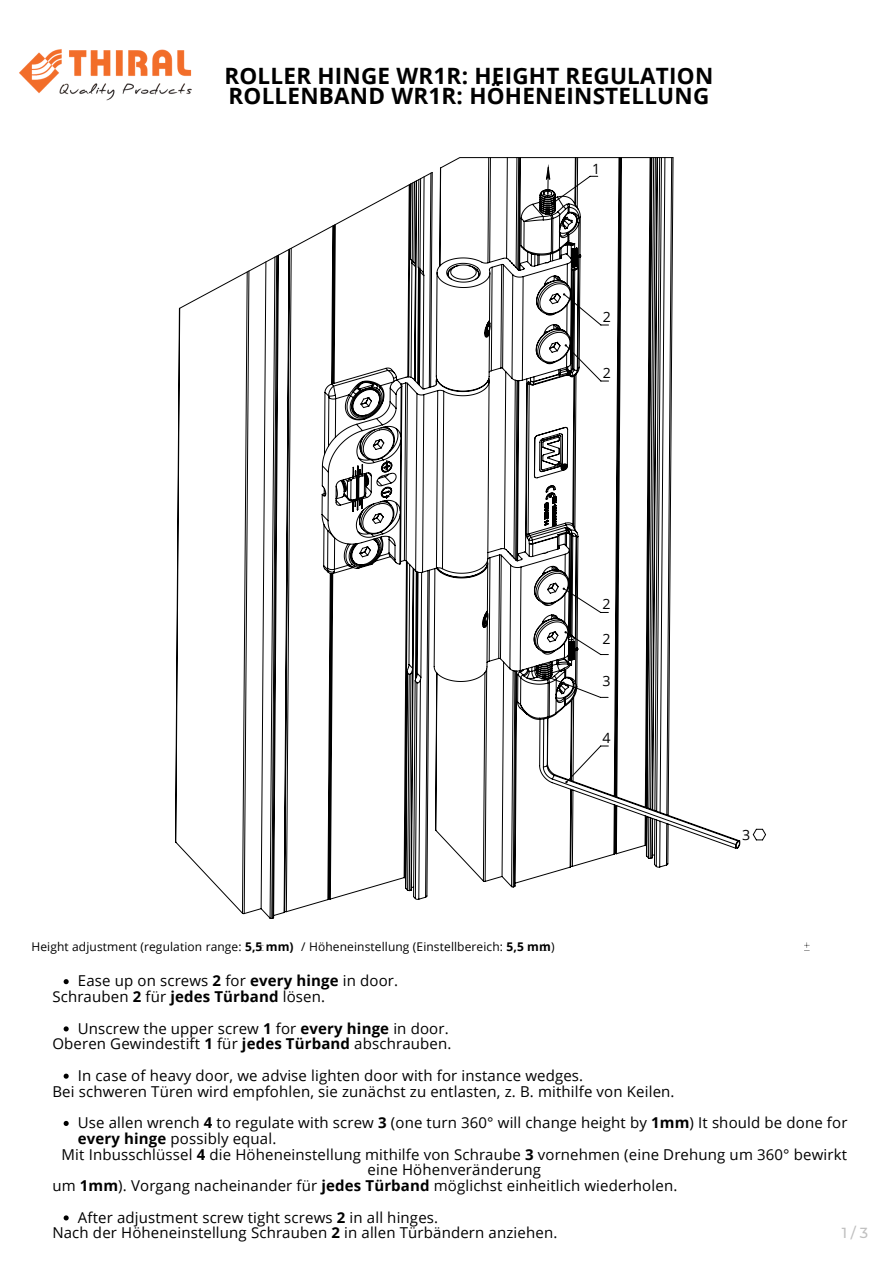
<style>
.page{position:relative;width:893px;height:1263px;background:#fff}
.page>*{position:absolute;margin:0;border:0;box-sizing:border-box;transform-origin:0 0}
.t1{font:700 22.5px/20.2px "Open Sans";letter-spacing:.01em;color:#000}
.t2{font:15px/15.8px "Open Sans";letter-spacing:.01em;color:#000}
.t3{font:500 14.55px "Montserrat";color:#c0c0c0}
.t4{font:14.17px "Open Sans";color:#000}
.t5{font:12px "Open Sans";letter-spacing:.01em;color:#000}
.s1{font-weight:700}
</style>
<div class="page">
<svg style="left:258px;top:942px;width:6px;height:9px"></svg>
<svg style="left:753px;top:829px;width:13px;height:11px"></svg>
<svg style="left:175px;top:157px;width:565px;height:762px"></svg>
<svg style="left:179px;top:157px;width:494px;height:152px"></svg>
<svg style="left:804px;top:942px;width:5px;height:9px"></svg>
<img style="left:19px;top:49px;width:173px;height:52px">
<svg style="left:64px;top:979px;width:5px;height:5px"></svg>
<svg style="left:64px;top:1026px;width:5px;height:5px"></svg>
<svg style="left:64px;top:1073px;width:5px;height:6px"></svg>
<svg style="left:64px;top:1121px;width:5px;height:5px"></svg>
<svg style="left:64px;top:1215px;width:5px;height:5px"></svg>
<h1 class="t1" style="left:224px;top:65px;width:490px">ROLLER HINGE WR1R: HEIGHT REGULATION<br>ROLLENBAND WR1R: HÖHENEINSTELLUNG</h1>
<p class="t4" style="left:592px;top:158px;width:10px">1</p>
<p class="t4" style="left:603px;top:307px;width:10px">2</p>
<p class="t4" style="left:603px;top:363px;width:10px">2</p>
<p class="t4" style="left:602px;top:594px;width:10px">2</p>
<p class="t4" style="left:602px;top:629px;width:10px">2</p>
<p class="t4" style="left:602px;top:671px;width:10px">3</p>
<p class="t4" style="left:602px;top:728px;width:10px">4</p>
<p class="t4" style="left:742px;top:825px;width:10px">3</p>
<p class="t5" style="left:301px;top:938px;width:255px">/ Höheneinstellung (Einstellbereich: <span class="s1">5,5 mm</span>)</p>
<p class="t5" style="left:31px;top:938px;width:264px">Height adjustment (regulation range: <span class="s1">5,5 mm)</span></p>
<p class="t2" style="left:78px;top:973px;width:322px">Ease up on screws <span class="s1">2</span> for <span class="s1">every hinge</span> in door.</p>
<p class="t2" style="left:78px;top:1020px;width:372px">Unscrew the upper screw <span class="s1">1</span> for <span class="s1">every hinge</span> in door.</p>
<p class="t2" style="left:78px;top:1067px;width:507px">In case of heavy door, we advise lighten door with for instance wedges.</p>
<p class="t2" style="left:78px;top:1114px;width:771px">Use allen wrench <span class="s1">4</span> to regulate with screw <span class="s1">3</span> (one turn 360° will change height by <span class="s1">1mm</span>) It should be done for <span class="s1">every hinge</span> possibly equal.</p>
<p class="t2" style="left:52px;top:988px;width:274px">Schrauben <span class="s1">2</span> für <span class="s1">jedes Türband</span> lösen.</p>
<p class="t2" style="left:52px;top:1036px;width:400px">Oberen Gewindestift <span class="s1">1</span> für <span class="s1">jedes Türband</span> abschrauben.</p>
<p class="t2" style="left:52px;top:1083px;width:624px">Bei schweren Türen wird empfohlen, sie zunächst zu entlasten, z. B. mithilfe von Keilen.</p>
<p class="t2" style="left:62px;top:1146px;width:787px">Mit Inbusschlüssel <span class="s1">4</span> die Höheneinstellung mithilfe von Schraube <span class="s1">3</span> vornehmen (eine Drehung um 360° bewirkt</p>
<p class="t2" style="left:367px;top:1162px;width:175px">eine Höhenveränderung</p>
<p class="t2" style="left:52px;top:1177px;width:626px">um <span class="s1">1mm</span>). Vorgang nacheinander für <span class="s1">jedes Türband</span> möglichst einheitlich wiederholen.</p>
<p class="t2" style="left:52px;top:1225px;width:506px">Nach der Höheneinstellung Schrauben <span class="s1">2</span> in allen Türbändern anziehen.</p>
<p class="t2" style="left:78px;top:1209px;width:362px">After adjustment screw tight screws <span class="s1">2</span> in all hinges.</p>
<p class="t3" style="left:842px;top:1223px;width:28px">1/3</p>
</div>
